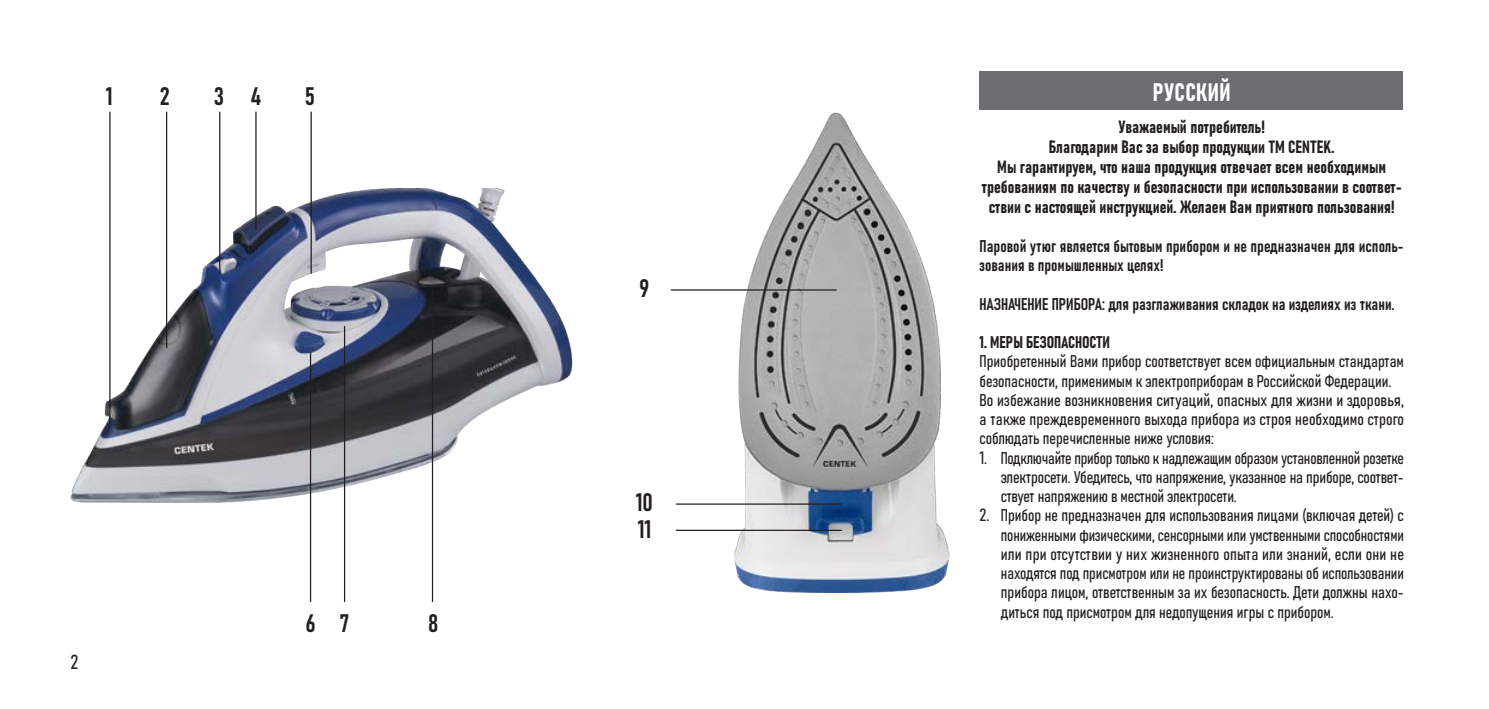
<style>
.page{position:relative;width:1489px;height:709px;background:#fff}
.page>*{position:absolute;margin:0;border:0;box-sizing:border-box;transform-origin:0 0}
.основной_рус{font:25px "Bahnschrift";color:#231f20}
.Выделение_абзаца{font:25px "Bahnschrift";letter-spacing:.015em;color:#fff}
.t1{font:20px "Bahnschrift";color:#231f20}
.основной_рус-2{font:17.5px/20px "Bahnschrift";color:#231f20;text-align:center}
.основной_рус-3{font:16.75px/19.2px "Bahnschrift";color:#231f20;text-align:justify}
.s1{font-size:17.5px}
</style>
<div class="page">
<div style="left:979px;top:71px;width:423px;height:39px;background:#6c6d70"></div>
<img style="left:70px;top:188px;width:503px;height:337px">
<img style="left:734px;top:112px;width:215px;height:480px">
<hr style="left:109px;top:112px;width:1px;height:313px;background:#231f20">
<hr style="left:166px;top:112px;width:1px;height:236px;background:#231f20">
<hr style="left:219px;top:112px;width:1px;height:162px;background:#231f20">
<hr style="left:255px;top:112px;width:1px;height:118px;background:#231f20">
<hr style="left:310px;top:352px;width:1px;height:250px;background:#231f20">
<hr style="left:344px;top:326px;width:1px;height:276px;background:#231f20">
<hr style="left:432px;top:290px;width:1px;height:312px;background:#231f20">
<hr style="left:670px;top:289px;width:166px;height:1px;background:#231f20">
<hr style="left:676px;top:503px;width:165px;height:1px;background:#231f20">
<hr style="left:310px;top:112px;width:2px;height:162px;background:#231f20">
<hr style="left:676px;top:529px;width:165px;height:2px;background:#231f20">
<p class="основной_рус" style="left:106px;top:77px;width:8px">1</p>
<p class="основной_рус" style="left:160px;top:77px;width:11px">2</p>
<p class="основной_рус" style="left:214px;top:77px;width:11px">3</p>
<p class="основной_рус" style="left:250px;top:77px;width:12px">4</p>
<p class="основной_рус" style="left:305px;top:77px;width:12px">5</p>
<p class="t1" style="left:71px;top:647px;width:10px">2</p>
<p class="основной_рус" style="left:306px;top:604px;width:11px">6</p>
<p class="основной_рус" style="left:340px;top:604px;width:11px">7</p>
<p class="основной_рус" style="left:428px;top:604px;width:12px">8</p>
<p class="основной_рус" style="left:639px;top:269px;width:11px">9</p>
<p class="основной_рус" style="left:636px;top:483px;width:19px">10</p>
<p class="основной_рус" style="left:637px;top:510px;width:15px">11</p>
<p class="Выделение_абзаца" style="left:1152px;top:73px;width:79px">РУССКИЙ</p>
<p class="основной_рус-2" style="left:1118px;top:116px;width:148px">Уважаемый потребитель!</p>
<p class="основной_рус-2" style="left:1048px;top:136px;width:287px">Благодарим Вас за выбор продукции ТМ CENTEK.</p>
<p class="основной_рус-2" style="left:981px;top:156px;width:422px">Мы гарантируем, что наша продукция отвечает всем необходимым требованиям по качеству и безопасности при использовании в соответ&shy;ствии с настоящей инструкцией. Желаем Вам приятного пользования!</p>
<p class="основной_рус-3" style="left:979px;top:235px;width:426px">Паровой утюг является бытовым прибором и не предназначен для исполь&shy;зования в промышленных целях!</p>
<p class="основной_рус-3" style="left:979px;top:293px;width:416px">НАЗНАЧЕНИЕ ПРИБОРА: для разглаживания складок на изделиях из ткани.</p>
<p class="основной_рус-3" style="left:979px;top:331px;width:132px">1. МЕРЫ БЕЗОПАСНОСТИ</p>
<p class="основной_рус-3" style="left:979px;top:350px;width:426px">Приобретенный Вами прибор соответствует всем официальным стандартам безопасности, применимым к электроприборам в Российской Федерации.</p>
<p class="основной_рус-3" style="left:979px;top:389px;width:426px">Во избежание возникновения ситуаций, опасных для жизни и здоровья, а также преждевременного выхода прибора из строя необходимо строго соблюдать перечисленные ниже условия:</p>
<p class="основной_рус-3" style="left:1000px;top:447px;width:404px;text-indent:-21px"><span class="s1">1.</span> Подключайте прибор только к надлежащим образом установленной розетке электросети. Убедитесь, что напряжение, указанное на приборе, соответ&shy;ствует напряжению в местной электросети.</p>
<p class="основной_рус-3" style="left:1000px;top:504px;width:405px;text-indent:-21px"><span class="s1">2.</span> Прибор не предназначен для использования лицами (включая детей) с пониженными физическими, сенсорными или умственными способностями или при отсутствии у них жизненного опыта или знаний, если они не находятся под присмотром или не проинструктированы об использовании прибора лицом, ответственным за их безопасность. Дети должны нахо&shy;диться под присмотром для недопущения игры с прибором.</p>
</div>
